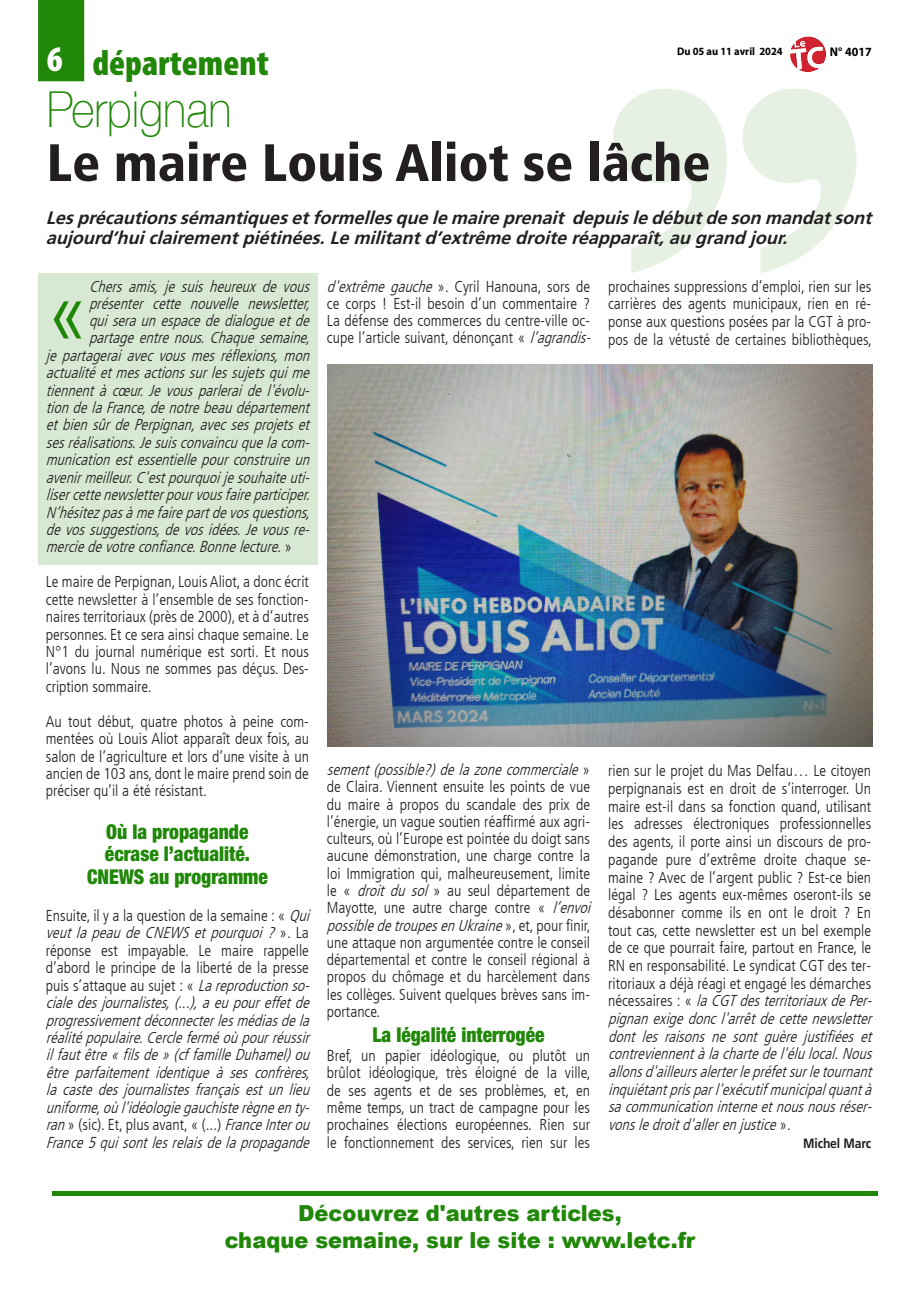
<style>
.page{position:relative;width:919px;height:1289px;background:#fff}
.page>*{position:absolute;margin:0;border:0;box-sizing:border-box;transform-origin:0 0}
._6_-_TEXTE{font:300 condensed 89.85px "Frutiger LT";color:#208708}
._3_-_TITRE{font:900 condensed 52.5px "Frutiger LT Std";color:#231f20}
._3_-_TITRE-2{font:100 49.5px "Helvetica Neue";color:#208708;scale:.9 1}
.t1{font:900 condensed 36px "Myriad Pro";color:#208708}
.t2{font:900 condensed 36px "Myriad Pro";color:#fff}
.LEGENDE_PHOTO{font:900 22.05px/27px "Arial";color:#208708;text-align:center;scale:.95 1}
._7_-_INTERTITRE{font:900 condensed 20.4px/22.6px "Helvetica Neue";color:#208708;text-align:center;scale:.95 1}
._5_-_CHAPO{font:italic 700 18px/19.5px "Frutiger LT Std";color:#231f20}
._6_-_TEXTE-2{font:300 condensed 15.75px/17.7px "Frutiger LT";color:#231f20;text-align:justify}
._6_-_TEXTE-3{font:italic 300 condensed 15.75px/17.4px "Frutiger LT";color:#231f20}
._8_-_SIGNATURE{font:700 13.5px "Frutiger LT Std";letter-spacing:-.01em;color:#231f20;scale:.9 1}
.t3{font:700 12.6px "Myriad Pro";color:#000;scale:.95 1}
.t4{font:700 10.95px "Myriad Pro";color:#000;scale:.95 1}
.s1{font-style:normal}
.s2{font-style:italic}
</style>
<div class="page">
<img style="left:790px;top:36px;width:35px;height:36px">
<div style="left:39px;top:273px;width:279px;height:292px;background:#d7e9d3"></div>
<svg style="left:613px;top:89px;width:243px;height:184px"></svg>
<div style="left:38px;top:0;width:47px;height:81px;background:#208708"></div>
<div style="left:52px;top:1190px;width:825px;height:5px;background:#208708"></div>
<img style="left:328px;top:364px;width:544px;height:383px">
<p class="t2" style="left:47px;top:36px;width:17px">6</p>
<p class="_3_-_TITRE-2" style="left:47px;top:72px;width:207px">Perpignan</p>
<p class="t1" style="left:92px;top:39px;width:178px">département</p>
<p class="t4" style="left:677px;top:44px;width:113px">Du 05 au 11 avril 2024</p>
<p class="t3" style="left:829px;top:43px;width:45px">N° 4017</p>
<p class="_3_-_TITRE" style="left:47px;top:131px;width:665px">Le maire Louis Aliot se lâche</p>
<p class="_5_-_CHAPO" style="left:46px;top:208px;width:832px">Lesprécautionssémantiquesetformellesquelemaireprenait depuisledébutdeson mandatsont aujourd’huiclairementpiétinées.Lemilitantd’extrêmedroiteréapparaît,au grand jour.</p>
<p class="_6_-_TEXTE-3" style="left:89px;top:277px;width:226px">Chers amis, je suis heureux de vous</p>
<p class="_6_-_TEXTE-3" style="left:89px;top:295px;width:227px">présenter cette nouvelle newsletter,</p>
<p class="_6_-_TEXTE-3" style="left:89px;top:312px;width:226px">quiseraunespacededialogueetde</p>
<p class="_6_-_TEXTE-3" style="left:89px;top:329px;width:227px">partageentrenous.Chaquesemaine,</p>
<p class="_6_-_TEXTE-3" style="left:46px;top:347px;width:269px">je partagerai avec vous mes réflexions,mon</p>
<p class="_6_-_TEXTE-3" style="left:46px;top:364px;width:269px">actualitéetmesactionssurlessujetsquime</p>
<p class="_6_-_TEXTE-3" style="left:46px;top:381px;width:269px">tiennentàcœur.Jevousparleraidel'évolu-</p>
<p class="_6_-_TEXTE-3" style="left:46px;top:399px;width:269px">tiondelaFrance,denotrebeaudépartement</p>
<p class="_6_-_TEXTE-3" style="left:46px;top:416px;width:269px">etbiensûrdePerpignan,avecsesprojetset</p>
<p class="_6_-_TEXTE-3" style="left:46px;top:434px;width:269px">sesréalisations.Jesuisconvaincuquelacom-</p>
<p class="_6_-_TEXTE-3" style="left:46px;top:451px;width:269px">municationestessentiellepourconstruireun</p>
<p class="_6_-_TEXTE-3" style="left:46px;top:469px;width:269px">avenirmeilleur.C'estpourquoijesouhaiteuti-</p>
<p class="_6_-_TEXTE-3" style="left:46px;top:486px;width:270px">lisercettenewsletterpourvousfaireparticiper.</p>
<p class="_6_-_TEXTE-3" style="left:46px;top:503px;width:270px">N’hésitezpasàmefairepartdevosquestions,</p>
<p class="_6_-_TEXTE-3" style="left:46px;top:521px;width:269px">devossuggestions,devosidées.Jevousre-</p>
<p class="_6_-_TEXTE-3" style="left:46px;top:538px;width:248px">merciedevotreconfiance.Bonnelecture.<span class="s1">»</span></p>
<p class="_6_-_TEXTE-2" style="left:46px;top:573px;width:265px">Le maire de Perpignan, Louis Aliot, a donc écrit cette newsletter à l’ensemble de ses fonction&shy;naires territoriaux (près de 2000), et à d’autres personnes. Et ce sera ainsi chaque semaine. Le N°1 du journal numérique est sorti. Et nous l’avons lu. Nous ne sommes pas déçus. Des&shy;cription sommaire.</p>
<p class="_6_-_TEXTE-2" style="left:46px;top:712px;width:264px">Au tout début, quatre photos à peine com&shy;mentées où Louis Aliot apparaît deux fois, au salon de l’agriculture et lors d’une visite à un ancien de 103 ans, dont le maire prend soin de préciser qu’il a été résistant.</p>
<p class="_7_-_INTERTITRE" style="left:87px;top:819px;width:192px">Où la propagande écrase l’actualité.<br>CNEWS au programme</p>
<p class="_6_-_TEXTE-3" style="left:46px;top:907px;width:270px"><span class="s1">Ensuite, il y a la question de la semaine : «</span> Qui veutlapeaudeCNEWSetpourquoi? <span class="s1">» . L a réponse est impayable. Le maire rappelle d’abord le principe de la liberté de la presse puis s’attaque au sujet : «</span> Lareproductionso&shy;cialedesjournalistes,(...),aeupoureffetde progressivementdéconnecterlesmédiasdela réalitépopulaire.Cercleferméoùpourréussir ilfautêtre«filsde»(cffamilleDuhamel)ou être parfaitement identique à ses confrères, la caste des journalistes français est un lieu uniforme,oùl'idéologiegauchisterègneenty&shy;ran<span class="s1">» (sic). Et, plus avant, « (...)</span> FranceInterou France5quisontlesrelaisdelapropagande</p>
<p class="_6_-_TEXTE" style="left:46px;top:261px;width:45px">«</p>
<p class="_6_-_TEXTE-2" style="left:327px;top:278px;width:269px;line-height:17.2px;text-align:left"><span class="s2">d'extrême gauche</span> ». Cyril Hanouna, sors de ce corps ! Est-il besoin d’un commentaire ?<br>La défense des commerces du centre-ville oc&shy;cupe l’article suivant, dénonçant « <span class="s2">l’agrandis-</span></p>
<p class="_6_-_TEXTE-2" style="left:327px;top:761px;width:269px;line-height:17.2px;text-align:left"><span class="s2">sement(possible?)delazonecommerciale</span>» de Claira. Viennent ensuite les points de vue du maire à propos du scandale des prix de l’énergie, un vague soutien réaffirmé aux agri&shy;culteurs, où l’Europe est pointée du doigt sans aucune démonstration, une charge contre la loi Immigration qui, malheureusement, limite le « <span class="s2">droit du sol</span> » au seul département de Mayotte, une autre charge contre « <span class="s2">l’envoi possibledetroupesenUkraine</span>» , e t , p o u r f i n i r, une attaque non argumentée contre le conseil départemental et contre le conseil régional à propos du chômage et du harcèlement dans les collèges. Suivent quelques brèves sans im&shy;portance.</p>
<p class="_7_-_INTERTITRE" style="left:372px;top:1022px;width:182px">La légalité interrogée</p>
<p class="_6_-_TEXTE-2" style="left:327px;top:1047px;width:265px;line-height:17.2px">Bref, un papier idéologique, ou plutôt un brûlot idéologique, très éloigné de la ville, de ses agents et de ses problèmes, et, en même temps, un tract de campagne pour les prochaines élections européennes. Rien sur le fonctionnement des services, rien sur les</p>
<p class="_6_-_TEXTE-2" style="left:608px;top:277px;width:265px">prochaines suppressions d’emploi, rien sur les carrières des agents municipaux, rien en ré&shy;ponse aux questions posées par la CGT à pro&shy;pos de la vétusté de certaines bibliothèques,</p>
<p class="_6_-_TEXTE-2" style="left:608px;top:762px;width:269px;text-align:left">rien sur le projet du Mas Delfau… Le citoyen perpignanais est en droit de s’interroger. Un maire est-il dans sa fonction quand, utilisant les adresses électroniques professionnelles des agents, il porte ainsi un discours de pro&shy;pagande pure d’extrême droite chaque se&shy;maine ? Avec de l’argent public ? Est-ce bien légal ? Les agents eux-mêmes oseront-ils se désabonner comme ils en ont le droit ? En tout cas, cette newsletter est un bel exemple de ce que pourrait faire, partout en France, le RN en responsabilité. Le syndicat CGT des ter&shy;ritoriaux a déjà réagi et engagé les démarches n é c e s s a i r e s : « <span class="s2">laCGTdesterritoriauxdePer&shy;pignanexigedoncl'arrêtdecettenewsletter dont les raisons ne sont guère justifiées et contreviennentàlachartedel'élulocal.Nous allonsd'ailleursalerterlepréfetsurletournant inquiétantprisparl'exécutifmunicipalquantà sacommunicationinterneetnousnousréser&shy;vonsledroitd'allerenjustice</span>» .</p>
<p class="_8_-_SIGNATURE" style="left:803px;top:1134px;width:77px">Michel Marc</p>
<p class="LEGENDE_PHOTO" style="left:225px;top:1198px;width:497px">Découvrez d'autres articles,<br>chaque semaine, sur le site : www.letc.fr</p>
</div>
